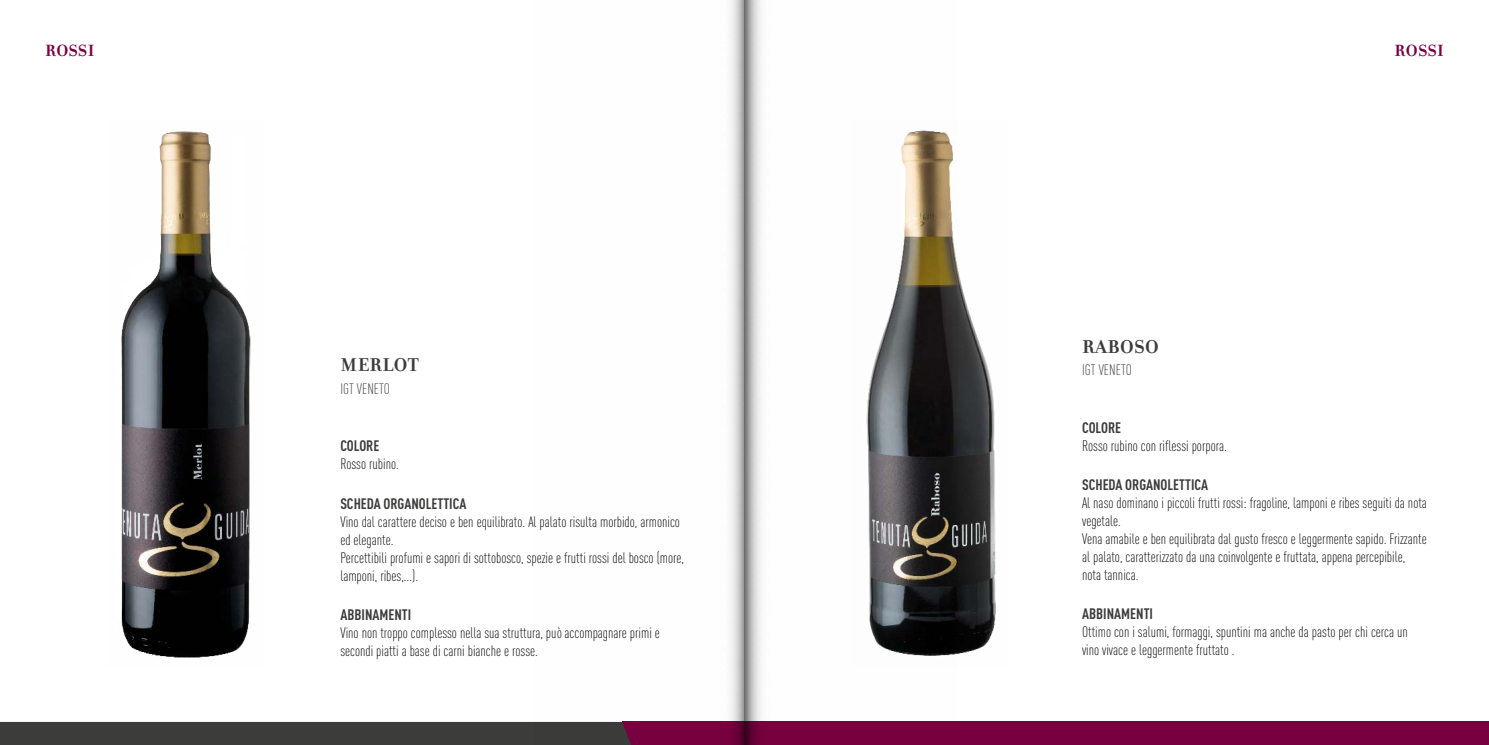
<style>
.page{position:relative;width:1489px;height:745px;background:#fff}
.page>*{position:absolute;margin:0;border:0;box-sizing:border-box;transform-origin:0 0}
.t1{font:700 20px "Filosofia OT";letter-spacing:.03em;color:#3c3c3b}
.t2{font:700 17.5px "Filosofia OT";letter-spacing:.03em;color:#790040}
.t3{font:300 15px/18px "DIN Cond";color:#000}
.t4{font:700 15px "DIN Cond";color:#3c3c3b}
.t5{font:300 15px "DIN Cond";color:#3c3c3b}
</style>
<div class="page">
<div style="left:622px;top:721px;width:866px;height:23px;background:#790040"></div>
<div style="left:0;top:721px;width:535px;height:23px;background:#3c3c3b"></div>
<img style="left:121px;top:131px;width:130px;height:527px">
<img style="left:957px;top:264px;width:39px;height:390px">
<img style="left:535px;top:0;width:422px;height:744px">
<p class="t2" style="left:45px;top:41px;width:51px">ROSSI</p>
<p class="t2" style="left:1394px;top:41px;width:51px">ROSSI</p>
<h1 class="t1" style="left:340px;top:354px;width:80px">MERLOT</h1>
<p class="t5" style="left:340px;top:380px;width:51px">IGT VENETO</p>
<p class="t4" style="left:340px;top:436px;width:41px">COLORE</p>
<p class="t3" style="left:340px;top:455px;width:60px">Rosso rubino.</p>
<p class="t4" style="left:340px;top:494px;width:127px">SCHEDA ORGANOLETTICA</p>
<p class="t3" style="left:340px;top:512px;width:345px">Vino dal carattere deciso e ben equilibrato. Al palato risulta morbido, armonico ed elegante.<br>Percettibili profumi e sapori di sottobosco, spezie e frutti rossi del bosco (more, lamponi, ribes,...).</p>
<p class="t4" style="left:340px;top:605px;width:72px">ABBINAMENTI</p>
<p class="t3" style="left:340px;top:623px;width:321px">Vino non troppo complesso nella sua struttura, può accompagnare primi e secondi piatti a base di carni bianche e rosse.</p>
<h1 class="t1" style="left:1082px;top:335px;width:78px">RABOSO</h1>
<p class="t5" style="left:1082px;top:361px;width:51px">IGT VENETO</p>
<p class="t4" style="left:1082px;top:418px;width:41px">COLORE</p>
<p class="t3" style="left:1082px;top:436px;width:146px">Rosso rubino con riflessi porpora.</p>
<p class="t4" style="left:1082px;top:475px;width:127px">SCHEDA ORGANOLETTICA</p>
<p class="t3" style="left:1082px;top:493px;width:346px">Al naso dominano i piccoli frutti rossi: fragoline, lamponi e ribes seguiti da nota vegetale.<br>Vena amabile e ben equilibrata dal gusto fresco e leggermente sapido. Frizzante al palato, caratterizzato da una coinvolgente e fruttata, appena percepibile, nota tannica.</p>
<p class="t4" style="left:1082px;top:604px;width:72px">ABBINAMENTI</p>
<p class="t3" style="left:1082px;top:622px;width:327px">Ottimo con i salumi, formaggi, spuntini ma anche da pasto per chi cerca un vino vivace e leggermente fruttato .</p>
</div>
